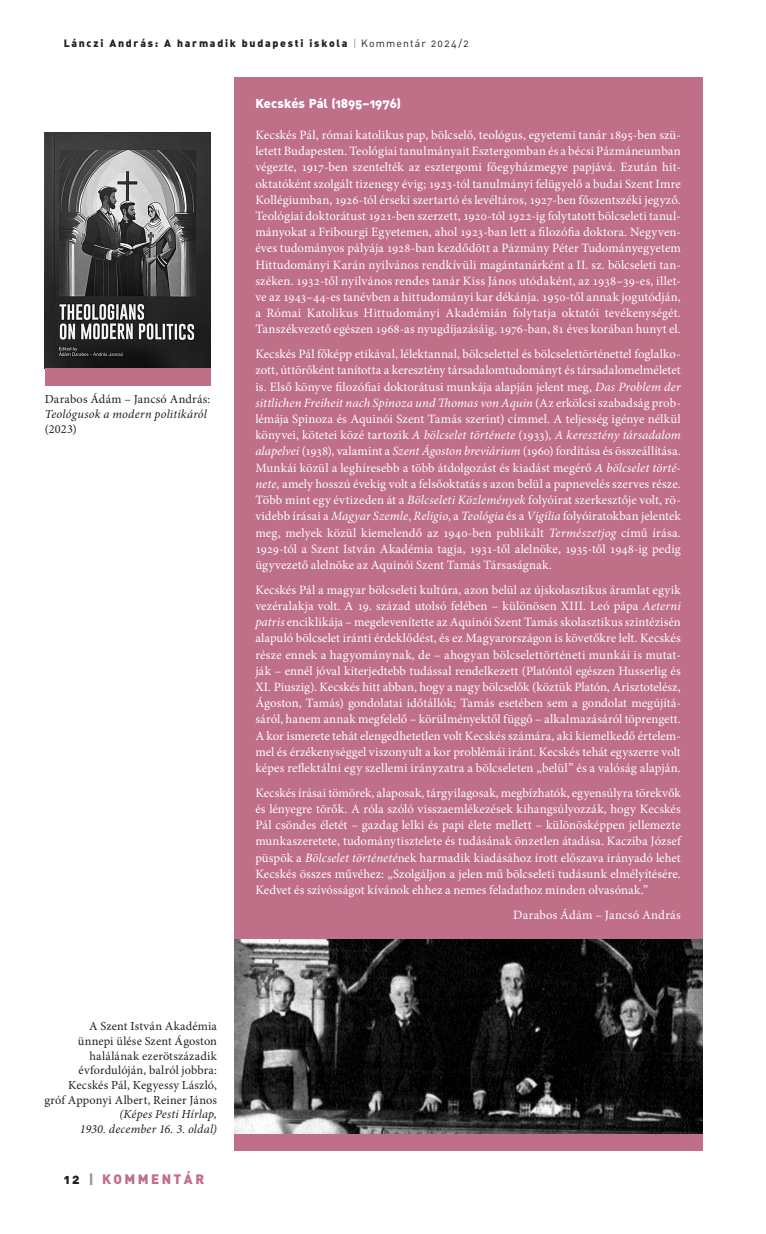
<style>
.page{position:relative;width:766px;height:1234px;background:#fff}
.page>*{position:absolute;margin:0;border:0;box-sizing:border-box;transform-origin:0 0}
.t1{font:13.5px "DIN Alt Blk PFL";letter-spacing:.2em;color:#bf6f88}
._2001_--_keretes_kenyér{font:12.75px/16.2px "Minion Pro";color:#fff;text-align:justify}
._2000_-_keretes_cím{font:12.75px "DIN Alt Blk PFL";letter-spacing:.01em;color:#fff}
._1000_-_képaláírás{font:12.3px/14.7px "Minion Pro";letter-spacing:.01em;color:#231f20;text-align:right}
._1000_-_képaláírás-2{font:italic 12.3px/14.7px "Minion Pro";letter-spacing:.015em;color:#231f20;text-align:right}
.t2{font:10.5px "DIN Alt Blk PFL";letter-spacing:.175em;color:#231f20}
.s1{font-family:"DIN Alt PFL";color:#939598}
.s2{font-family:"DIN Alt PFL"}
.s3{font-style:italic}
.s4{color:#231f20}
.s5{color:#939598}
</style>
<div class="page">
<div style="left:234px;top:77px;width:468px;height:1073px;background:#bf6f88"></div>
<img style="left:234px;top:939px;width:468px;height:193px">
<img style="left:45px;top:133px;width:165px;height:235px">
<div style="left:45px;top:368px;width:165px;height:17px;background:#bf6f88"></div>
<p class="t2" style="left:64px;top:36px;width:405px">Lánczi András: A harmadik budapesti iskola <span class="s1">|</span> <span class="s2">Kommentár 2024/2</span></p>
<p class="_1000_-_képaláírás" style="left:45px;top:392px;width:167px;text-align:left">Darabos Ádám – Jancsó András:<br><span class="s3">Teológusok a modern politikáról </span>(2023)</p>
<p class="_2000_-_keretes_cím" style="left:255px;top:95px;width:147px">Kecskés Pál (1895–1976)</p>
<p class="_2001_--_keretes_kenyér" style="left:255px;top:127px;width:427px">Kecskés Pál, római katolikus pap, bölcselő, teológus, egyetemi tanár 1895-ben szü&shy;letett Budapesten. Teológiai tanulmányait Esztergomban és a bécsi Pázmáneumban végezte, 1917-ben szentelték az esztergomi főegyházmegye papjává. Ezután hit&shy;oktatóként szolgált tizenegy évig; 1923-tól tanulmányi felügyelő a budai Szent Imre Kollégiumban, 1926-tól érseki szertartó és levéltáros, 1927-ben főszentszéki jegyző.<br>Teológiai doktorátust 1921-ben szerzett, 1920-tól 1922-ig folytatott bölcseleti tanul&shy;mányokat a Fribourgi Egyetemen, ahol 1923-ban lett a filozófia doktora. Negyven&shy;éves tudományos pályája 1928-ban kezdődött a Pázmány Péter Tudományegyetem Hittudományi Karán nyilvános rendkívüli magántanárként a II. sz. bölcseleti tan&shy;széken. 1932-től nyilvános rendes tanár Kiss János utódaként, az 1938–39-es, illet&shy;ve az 1943–44-es tanévben a hittudományi kar dékánja. 1950-től annak jogutódján, a Római Katolikus Hittudományi Akadémián folytatja oktatói tevékenységét.<br>Tanszékvezető egészen 1968-as nyugdíjazásáig, 1976-ban, 81 éves korában hunyt el.</p>
<p class="_2001_--_keretes_kenyér" style="left:255px;top:346px;width:427px">Kecskés Pál főképp etikával, lélektannal, bölcselettel és bölcselettörténettel foglalko&shy;zott, úttörőként tanította a keresztény társadalomtudományt és társadalomelméletet is. Első könyve filozófiai doktorátusi munkája alapján jelent meg, <span class="s3">Das Problem der sittlichen Freiheit nach Spinoza und Thomas von Aquin</span> (Az erkölcsi szabadság prob&shy;lémája Spinoza és Aquinói Szent Tamás szerint) címmel. A teljesség igénye nélkül könyvei, kötetei közé tartozik <span class="s3">A bölcselet története</span> (1933), <span class="s3">A keresztény társadalom alapelvei</span> (1938), valamint a <span class="s3">Szent Ágoston breviárium</span> (1960) fordítása és összeállítása.<br>Munkái közül a leghíresebb a több átdolgozást és kiadást megérő <span class="s3">A bölcselet törté&shy;nete</span>, amely hosszú évekig volt a felsőoktatás s azon belül a papnevelés szerves része.<br>Több mint egy évtizeden át a <span class="s3">Bölcseleti Közlemények</span> folyóirat szerkesztője volt, rö&shy;videbb írásai a <span class="s3">Magyar Szemle</span>, <span class="s3">Religio</span>, a <span class="s3">Teológia</span> és a <span class="s3">Vigilia</span> folyóiratokban jelentek meg, melyek közül kiemelendő az 1940-ben publikált <span class="s3">Természetjog</span> című írása.<br>1929-tól a Szent István Akadémia tagja, 1931-től alelnöke, 1935-től 1948-ig pedig ügyvezető alelnöke az Aquinói Szent Tamás Társaságnak.</p>
<p class="_2001_--_keretes_kenyér" style="left:255px;top:581px;width:427px">Kecskés Pál a magyar bölcseleti kultúra, azon belül az újskolasztikus áramlat egyik vezéralakja volt. A 19. század utolsó felében – különösen XIII. Leó pápa <span class="s3">Aeterni patris</span> enciklikája – megelevenítette az Aquinói Szent Tamás skolasztikus szintézisén alapuló bölcselet iránti érdeklődést, és ez Magyarországon is követőkre lelt. Kecskés része ennek a hagyománynak, de – ahogyan bölcselettörténeti munkái is mutat&shy;ják – ennél jóval kiterjedtebb tudással rendelkezett (Platóntól egészen Husserlig és XI. Piuszig). Kecskés hitt abban, hogy a nagy bölcselők (köztük Platón, Arisztotelész, Ágoston, Tamás) gondolatai időtállók; Tamás esetében sem a gondolat megújítá&shy;sáról, hanem annak megfelelő – körülményektől függő – alkalmazásáról töprengett.<br>A kor ismerete tehát elengedhetetlen volt Kecskés számára, aki kiemelkedő értelem&shy;mel és érzékenységgel viszonyult a kor problémái iránt. Kecskés tehát egyszerre volt képes reflektálni egy szellemi irányzatra a bölcseleten „belül” és a valóság alapján.</p>
<p class="_2001_--_keretes_kenyér" style="left:255px;top:784px;width:427px">Kecskés írásai tömörek, alaposak, tárgyilagosak, megbízhatók, egyensúlyra törekvők és lényegre törők. A róla szóló visszaemlékezések kihangsúlyozzák, hogy Kecskés Pál csöndes életét – gazdag lelki és papi élete mellett – különösképpen jellemezte munkaszeretete, tudománytisztelete és tudásának önzetlen átadása. Kacziba József püspök a <span class="s3">Bölcselet történeté</span>nek harmadik kiadásához írott előszava irányadó lehet Kecskés összes művéhez: „Szolgáljon a jelen mű bölcseleti tudásunk elmélyítésére.<br>Kedvet és szívósságot kívánok ehhez a nemes feladathoz minden olvasónak.”</p>
<p class="_2001_--_keretes_kenyér" style="left:513px;top:906px;width:169px">Darabos Ádám – Jancsó András</p>
<p class="_1000_-_képaláírás" style="left:44px;top:1018px;width:174px">A Szent István Akadémia<br>ünnepi ülése Szent Ágoston halálának ezerötszázadik évfordulóján, balról jobbra:<br>Kecskés Pál, Kegyessy László,<br>gróf Apponyi Albert, Reiner János</p>
<p class="_1000_-_képaláírás-2" style="left:80px;top:1106px;width:139px">(Képes Pesti Hírlap,<br>1930. december 16. 3. oldal)</p>
<p class="t1" style="left:64px;top:1169px;width:142px"><span class="s4">12</span> <span class="s5">|</span> KOMMENTÁR</p>
</div>
